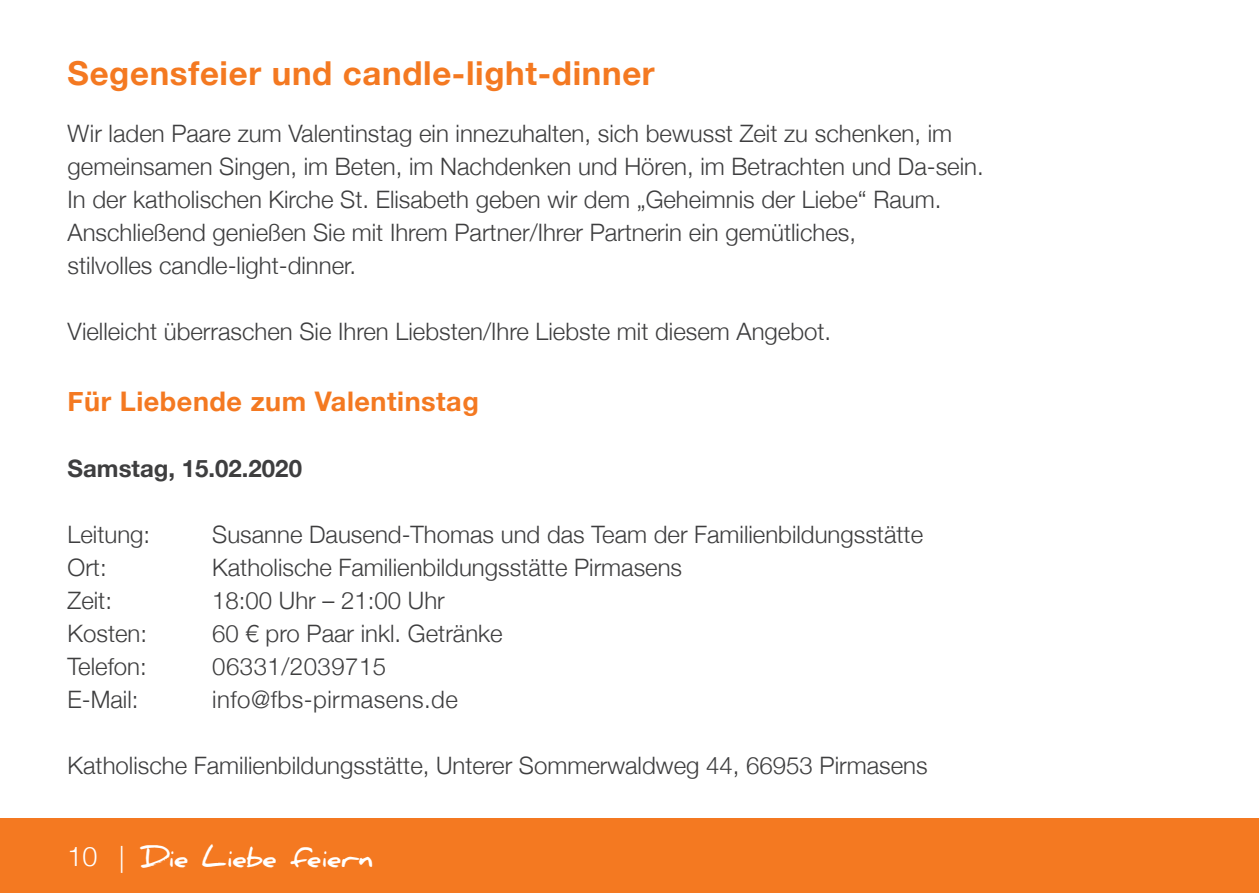
<style>
.page{position:relative;width:1259px;height:893px;background:#fff}
.page>*{position:absolute;margin:0;border:0;box-sizing:border-box;transform-origin:0 0}
.t1{font:700 33px "Helvetica Neue";letter-spacing:.02em;color:#f47921}
.t2{font:700 27px "Helvetica Neue";letter-spacing:.02em;color:#f47921}
.t3{font:700 27px "Daniel";color:#fff}
.t4{font:300 27px "Helvetica Neue";color:#fff}
.t5{font:300 24px/33px "Helvetica Neue";color:#3e3e3f}
.t6{font:300 24px "Helvetica Neue";letter-spacing:.02em;color:#3e3e3f}
.t7{font:700 24px "Helvetica Neue";color:#3e3e3f}
.s1{font-family:"Helvetica Neue";font-weight:300}
</style>
<div class="page">
<div style="left:0;top:819px;width:1259px;height:74px;background:#f47921"></div>
<h1 class="t1" style="left:68px;top:47px;width:588px">Segensfeier und candle-light-dinner</h1>
<p class="t5" style="left:68px;top:115px;width:917px">Wir laden Paare zum Valentinstag ein innezuhalten, sich bewusst Zeit zu schenken, im gemeinsamen Singen, im Beten, im Nachdenken und Hören, im Betrachten und Da-sein.<br>In der katholischen Kirche St. Elisabeth geben wir dem „Geheimnis der Liebe“ Raum.<br>Anschließend genießen Sie mit Ihrem Partner/Ihrer Partnerin ein gemütliches,<br>stilvolles candle-light-dinner.</p>
<p class="t5" style="left:68px;top:313px;width:765px">Vielleicht überraschen Sie Ihren Liebsten/Ihre Liebste mit diesem Angebot.</p>
<p class="t2" style="left:68px;top:380px;width:413px">Für Liebende zum Valentinstag</p>
<p class="t7" style="left:68px;top:449px;width:236px">Samstag, 15.02.2020</p>
<p class="t5" style="left:68px;top:516px;width:84px">Leitung:</p>
<p class="t5" style="left:212px;top:516px;width:712px">Susanne Dausend-Thomas und das Team der Familienbildungsstätte</p>
<p class="t5" style="left:68px;top:549px;width:41px">Ort:</p>
<p class="t5" style="left:212px;top:549px;width:471px">Katholische Familienbildungsstätte Pirmasens</p>
<p class="t5" style="left:68px;top:582px;width:46px">Zeit:</p>
<p class="t5" style="left:212px;top:582px;width:234px">18:00 Uhr – 21:00 Uhr</p>
<p class="t5" style="left:68px;top:615px;width:81px">Kosten:</p>
<p class="t5" style="left:212px;top:615px;width:292px">60 € pro Paar inkl. Getränke</p>
<p class="t5" style="left:68px;top:648px;width:81px">Telefon:</p>
<p class="t6" style="left:212px;top:647px;width:175px">06331/2039715</p>
<p class="t5" style="left:68px;top:681px;width:72px">E-Mail:</p>
<p class="t6" style="left:212px;top:680px;width:247px">info@fbs-pirmasens.de</p>
<p class="t5" style="left:68px;top:747px;width:861px">Katholische Familienbildungsstätte, Unterer Sommerwaldweg 44, 66953 Pirmasens</p>
<p class="t4" style="left:68px;top:835px;width:32px">10</p>
<p class="t3" style="left:119px;top:842px;width:255px"><span class="s1">|</span> Die Liebe feiern</p>
</div>
